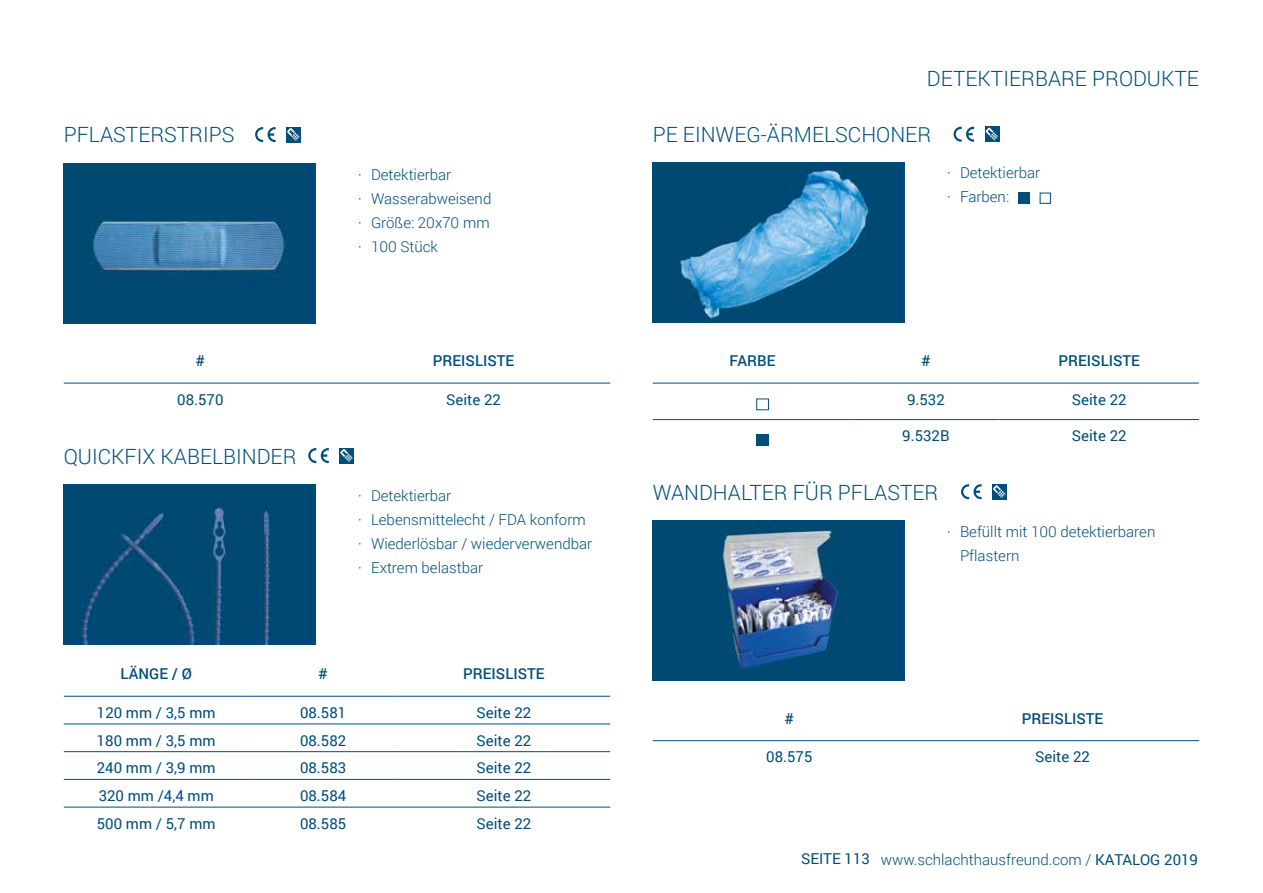
<style>
.page{position:relative;width:1263px;height:893px;background:#fff}
.page>*{position:absolute;margin:0;border:0;box-sizing:border-box;transform-origin:0 0}
.t1{font:300 21px "Roboto";color:#004e7a}
.t2{font:300 15px/24px "Roboto";color:#004e7a}
.t3{font:15px "Roboto";color:#004e7a}
.t4{font:500 15px "Roboto";color:#004e7a}
.s1{font-weight:400}
</style>
<div class="page">
<img style="left:64px;top:164px;width:252px;height:160px">
<svg style="left:255px;top:127px;width:21px;height:15px"></svg>
<div style="left:286px;top:127px;width:15px;height:15px;background:#004e7a"></div>
<svg style="left:287px;top:128px;width:13px;height:13px"></svg>
<hr style="left:64px;top:383px;width:273px;height:1px;background:#004e7a">
<hr style="left:337px;top:383px;width:273px;height:1px;background:#004e7a">
<hr style="left:653px;top:740px;width:273px;height:1px;background:#004e7a">
<hr style="left:926px;top:740px;width:273px;height:1px;background:#004e7a">
<img style="left:653px;top:520px;width:252px;height:160px">
<svg style="left:961px;top:484px;width:20px;height:15px"></svg>
<div style="left:992px;top:484px;width:15px;height:15px;background:#004e7a"></div>
<svg style="left:993px;top:485px;width:13px;height:13px"></svg>
<img style="left:653px;top:163px;width:252px;height:160px">
<svg style="left:953px;top:127px;width:21px;height:15px"></svg>
<div style="left:985px;top:127px;width:14px;height:15px;background:#004e7a"></div>
<svg style="left:985px;top:128px;width:13px;height:13px"></svg>
<div style="left:1018px;top:193px;width:11px;height:11px;background:#004e7a"></div>
<div style="left:1040px;top:193px;width:11px;height:11px;border:1px solid #004e7a"></div>
<hr style="left:653px;top:383px;width:199px;height:1px;background:#004e7a">
<hr style="left:852px;top:383px;width:147px;height:1px;background:#004e7a">
<hr style="left:999px;top:383px;width:200px;height:1px;background:#004e7a">
<hr style="left:653px;top:419px;width:199px;height:1px;background:#004e7a">
<hr style="left:852px;top:419px;width:147px;height:1px;background:#004e7a">
<hr style="left:999px;top:419px;width:200px;height:1px;background:#004e7a">
<div style="left:756px;top:434px;width:13px;height:12px;background:#004e7a"></div>
<div style="left:756px;top:399px;width:13px;height:11px;border:1px solid #004e7a"></div>
<img style="left:64px;top:484px;width:252px;height:160px">
<svg style="left:308px;top:448px;width:21px;height:15px"></svg>
<div style="left:339px;top:448px;width:15px;height:15px;background:#004e7a"></div>
<svg style="left:340px;top:449px;width:13px;height:13px"></svg>
<hr style="left:64px;top:696px;width:185px;height:1px;background:#004e7a">
<hr style="left:249px;top:696px;width:149px;height:1px;background:#004e7a">
<hr style="left:398px;top:696px;width:212px;height:1px;background:#004e7a">
<hr style="left:64px;top:724px;width:185px;height:1px;background:#004e7a">
<hr style="left:249px;top:724px;width:149px;height:1px;background:#004e7a">
<hr style="left:398px;top:724px;width:212px;height:1px;background:#004e7a">
<hr style="left:64px;top:751px;width:185px;height:1px;background:#004e7a">
<hr style="left:249px;top:751px;width:149px;height:1px;background:#004e7a">
<hr style="left:398px;top:751px;width:212px;height:1px;background:#004e7a">
<hr style="left:64px;top:779px;width:185px;height:1px;background:#004e7a">
<hr style="left:249px;top:779px;width:149px;height:1px;background:#004e7a">
<hr style="left:398px;top:779px;width:212px;height:1px;background:#004e7a">
<hr style="left:64px;top:807px;width:185px;height:1px;background:#004e7a">
<hr style="left:249px;top:807px;width:149px;height:1px;background:#004e7a">
<hr style="left:398px;top:807px;width:212px;height:1px;background:#004e7a">
<h1 class="t1" style="left:64px;top:120px;width:172px">PFLASTERSTRIPS</h1>
<p class="t2" style="left:358px;top:162px;width:135px">· Detektierbar<br>· Wasserabweisend · Größe: 20x70 mm · 100 Stück</p>
<p class="t4" style="left:196px;top:350px;width:11px">#</p>
<p class="t4" style="left:433px;top:350px;width:83px">PREISLISTE</p>
<p class="t3" style="left:177px;top:389px;width:48px">08.570</p>
<p class="t3" style="left:446px;top:389px;width:56px">Seite 22</p>
<h1 class="t1" style="left:64px;top:441px;width:234px">QUICKFIX KABELBINDER</h1>
<p class="t2" style="left:358px;top:483px;width:235px">· Detektierbar<br>· Lebensmittelecht / FDA konform · Wiederlösbar / wiederverwendbar · Extrem belastbar</p>
<p class="t4" style="left:121px;top:663px;width:73px">LÄNGE / Ø</p>
<p class="t4" style="left:319px;top:663px;width:11px">#</p>
<p class="t4" style="left:463px;top:663px;width:83px">PREISLISTE</p>
<p class="t3" style="left:97px;top:702px;width:120px">120 mm / 3,5 mm</p>
<p class="t3" style="left:300px;top:702px;width:48px">08.581</p>
<p class="t3" style="left:476px;top:702px;width:56px">Seite 22</p>
<p class="t3" style="left:97px;top:730px;width:120px">180 mm / 3,5 mm</p>
<p class="t3" style="left:300px;top:730px;width:48px">08.582</p>
<p class="t3" style="left:476px;top:730px;width:56px">Seite 22</p>
<p class="t3" style="left:97px;top:757px;width:120px">240 mm / 3,9 mm</p>
<p class="t3" style="left:300px;top:757px;width:48px">08.583</p>
<p class="t3" style="left:476px;top:757px;width:56px">Seite 22</p>
<p class="t3" style="left:99px;top:785px;width:117px">320 mm /4,4 mm</p>
<p class="t3" style="left:300px;top:785px;width:48px">08.584</p>
<p class="t3" style="left:476px;top:785px;width:56px">Seite 22</p>
<p class="t3" style="left:97px;top:813px;width:120px">500 mm / 5,7 mm</p>
<p class="t3" style="left:300px;top:813px;width:48px">08.585</p>
<p class="t3" style="left:476px;top:813px;width:56px">Seite 22</p>
<h1 class="t1" style="left:927px;top:64px;width:273px">DETEKTIERBARE PRODUKTE</h1>
<h1 class="t1" style="left:653px;top:120px;width:280px">PE EINWEG-ÄRMELSCHONER</h1>
<p class="t2" style="left:947px;top:161px;width:95px">· Detektierbar · Farben:</p>
<p class="t4" style="left:730px;top:350px;width:47px">FARBE</p>
<p class="t4" style="left:921px;top:350px;width:11px">#</p>
<p class="t4" style="left:1058px;top:350px;width:83px">PREISLISTE</p>
<p class="t3" style="left:907px;top:389px;width:39px">9.532</p>
<p class="t3" style="left:1072px;top:389px;width:56px">Seite 22</p>
<p class="t3" style="left:902px;top:425px;width:49px">9.532B</p>
<p class="t3" style="left:1072px;top:425px;width:56px">Seite 22</p>
<h1 class="t1" style="left:653px;top:478px;width:287px">WANDHALTER FÜR PFLASTER</h1>
<p class="t2" style="left:960px;top:519px;width:197px;text-indent:-13px">· Befüllt mit 100 detektierbaren<br>Pflastern</p>
<p class="t4" style="left:785px;top:708px;width:11px">#</p>
<p class="t4" style="left:1022px;top:708px;width:83px">PREISLISTE</p>
<p class="t3" style="left:766px;top:746px;width:48px">08.575</p>
<p class="t3" style="left:1035px;top:746px;width:56px">Seite 22</p>
<p class="t2" style="left:801px;top:847px;width:398px"><span class="s1">SEITE 113</span> www.schlachthausfreund.com / <span class="s1">KATALOG 2019</span></p>
</div>
